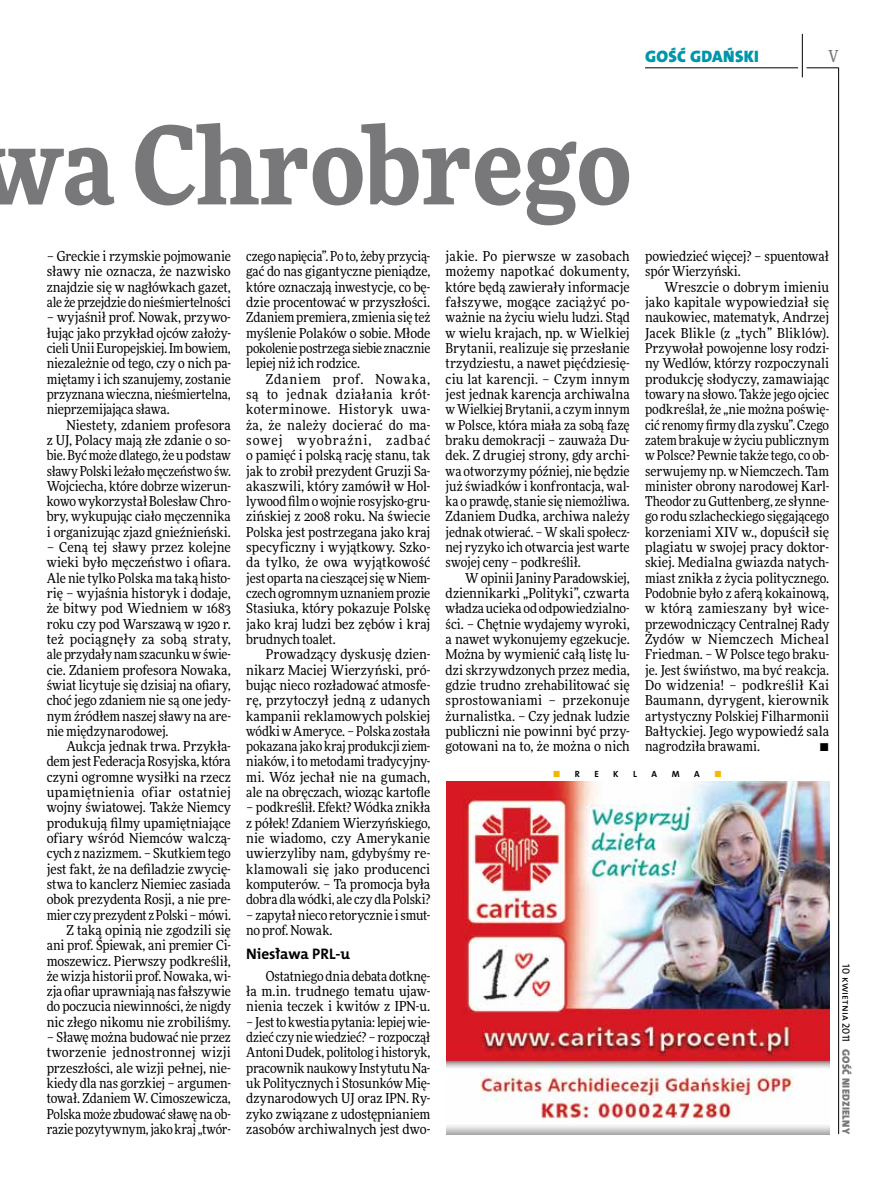
<style>
.page{position:relative;width:893px;height:1191px;background:#fff}
.page>*{position:absolute;margin:0;border:0;box-sizing:border-box;transform-origin:0 0}
.t1{font:900 108px "Freeday Narrow";color:#787779}
.t2{font:16.65px "The Mix HP9 Blk";letter-spacing:.02em;color:#0096aa}
.t3{font:500 16.5px "Freeday Narrow";color:#787779;scale:.9 1}
.t4{font:15.3px "The Mix HP7 Bld";color:#000}
.t5{font:13.65px/15.3px "Freeday Narrow News";letter-spacing:-.005em;color:#000;text-align:justify}
.t6{font:10.5px "The Mix HP9 Blk";letter-spacing:.025em;color:#787779}
.t7{font:10.5px "The Mix HP5 Plain";color:#000}
.t8{font:9px "The Mix HP7 Bld";color:#000}
.t9{font:9px "The Mix HP7 Bld";color:#f3b900}
.s1{color:#f3b900}
</style>
<div class="page">
<hr style="left:806px;top:68px;width:33px;height:1px;background:#000">
<hr style="left:645px;top:68px;width:153px;height:1px;background:#000">
<hr style="left:838px;top:68px;width:1px;height:1066px;background:#000">
<hr style="left:802px;top:34px;width:1px;height:43px;background:#000">
<img style="left:447px;top:782px;width:382px;height:352px">
<p class="t2" style="left:645px;top:46px;width:115px">GOŚĆ GDAŃSKI</p>
<p class="t3" style="left:828px;top:46px;width:13px">V</p>
<h1 class="t1" style="left:-23px;top:95px;width:656px">wa Chrobrego</h1>
<p class="t5" style="left:47px;top:248px;width:186px">– Greckie i rzymskie pojmowanie sławy nie oznacza, że nazwisko znajdzie się w nagłówkach gazet, ale że przejdzie do nieśmiertelności</p>
<p class="t5" style="left:47px;top:310px;width:186px">– wyjaśnił prof. Nowak, przywo&shy;łując jako przykład ojców założy&shy;cieli Unii Europejskiej. Im bowiem, niezależnie od tego, czy o nich pa&shy;miętamy i ich szanujemy, zostanie przyznana wieczna, nieśmiertelna, nieprzemijająca sława.</p>
<p class="t5" style="left:47px;top:417px;width:186px;text-indent:20px">Niestety, zdaniem profesora z UJ, Polacy mają złe zdanie o so&shy;bie. Być może dlatego, że u podstaw sławy Polski leżało męczeństwo św.<br>Wojciecha, które dobrze wizerun&shy;kowo wykorzystał Bolesław Chro&shy;bry, wykupując ciało męczennika i organizując zjazd gnieźnieński.</p>
<p class="t5" style="left:47px;top:539px;width:186px">– Ceną tej sławy przez kolejne wieki było męczeństwo i ofiara.<br>Ale nie tylko Polska ma taką histo&shy;rię – wyjaśnia historyk i dodaje, że bitwy pod Wiedniem w 1683 roku czy pod Warszawą w 1920 r. też pociągnęły za sobą straty, ale przydały nam szacunku w świe&shy;cie. Zdaniem profesora Nowaka, świat licytuje się dzisiaj na ofiary, choć jego zdaniem nie są one jedy&shy;nym źródłem naszej sławy na are&shy;nie międzynarodowej.</p>
<p class="t5" style="left:47px;top:738px;width:186px;text-align:right">Aukcja jednak trwa. Przykła&shy;dem jest Federacja Rosyjska, która czyni ogromne wysiłki na rzecz upamiętnienia ofiar ostatniej wojny światowej. Także Niemcy produkują filmy upamiętniające ofiary wśród Niemców walczą&shy;cych z nazizmem. – Skutkiem tego jest fakt, że na defiladzie zwycię&shy;stwa to kanclerz Niemiec zasiada obok prezydenta Rosji, a nie pre&shy;mier czy prezydent z Polski – mówi.<br>Z taką opinią nie zgodzili się ani prof. Śpiewak, ani premier Ci&shy;moszewicz. Pierwszy podkreślił, że wizja historii prof. Nowaka, wi&shy;zja ofiar uprawniają nas fałszywie do poczucia niewinności, że nigdy nic złego nikomu nie zrobiliśmy.</p>
<p class="t5" style="left:47px;top:1029px;width:186px">– Sławę można budować nie przez tworzenie jednostronnej wizji przeszłości, ale wizji pełnej, nie&shy;kiedy dla nas gorzkiej – argumen&shy;tował. Zdaniem W. Cimoszewicza, Polska może zbudować sławę na ob&shy;razie pozytywnym, jako kraj „twór-</p>
<p class="t5" style="left:246px;top:248px;width:186px">czego napięcia”. Po to, żeby przycią&shy;gać do nas gigantyczne pieniądze, które oznaczają inwestycje, co bę&shy;dzie procentować w przyszłości.<br>Zdaniem premiera, zmienia się też myślenie Polaków o sobie. Młode pokolenie postrzega siebie znacznie lepiej niż ich rodzice.</p>
<p class="t5" style="left:246px;top:371px;width:186px;text-indent:20px">Zdaniem prof. Nowaka, są to jednak działania krót&shy;koterminowe. Historyk uwa&shy;ża, że należy docierać do ma&shy;sowej wyobraźni, zadbać o pamięć i polską rację stanu, tak jak to zrobił prezydent Gruzji Sa&shy;akaszwili, który zamówił w Hol&shy;lywood film o wojnie rosyjsko-gru&shy;zińskiej z 2008 roku. Na świecie Polska jest postrzegana jako kraj specyficzny i wyjątkowy. Szko&shy;da tylko, że owa wyjątkowość jest oparta na cieszącej się w Niem&shy;czech ogromnym uznaniem prozie Stasiuka, który pokazuje Polskę jako kraj ludzi bez zębów i kraj brudnych toalet.</p>
<p class="t5" style="left:246px;top:646px;width:186px;text-indent:20px">Prowadzący dyskusję dzien&shy;nikarz Maciej Wierzyński, pró&shy;bując nieco rozładować atmosfe&shy;rę, przytoczył jedną z udanych kampanii reklamowych polskiej wódki w Ameryce. – Polska została pokazana jako kraj produkcji ziem&shy;niaków, i to metodami tradycyjny&shy;mi. Wóz jechał nie na gumach, ale na obręczach, wioząc kartofle</p>
<p class="t5" style="left:246px;top:799px;width:186px">– podkreślił. Efekt? Wódka znikła z półek! Zdaniem Wierzyńskiego, nie wiadomo, czy Amerykanie uwierzyliby nam, gdybyśmy re&shy;klamowali się jako producenci komputerów. – Ta promocja była dobra dla wódki, ale czy dla Polski?</p>
<p class="t5" style="left:246px;top:907px;width:186px">– zapytał nieco retorycznie i smut&shy;no prof. Nowak.</p>
<p class="t4" style="left:246px;top:944px;width:105px">Niesława PRL-u</p>
<p class="t5" style="left:246px;top:968px;width:186px;text-indent:20px">Ostatniego dnia debata dotknę&shy;ła m.in. trudnego tematu ujaw&shy;nienia teczek i kwitów z IPN-u.</p>
<p class="t5" style="left:246px;top:1014px;width:186px">– Jest to kwestia pytania: lepiej wie&shy;dzieć czy nie wiedzieć? – rozpoczął Antoni Dudek, politolog i historyk, pracownik naukowy Instytutu Na&shy;uk Politycznych i Stosunków Mię&shy;dzynarodowych UJ oraz IPN. Ry&shy;zyko związane z udostępnianiem zasobów archiwalnych jest dwo-</p>
<p class="t5" style="left:446px;top:248px;width:186px">jakie. Po pierwsze w zasobach możemy napotkać dokumenty, które będą zawierały informacje fałszywe, mogące zaciążyć po&shy;ważnie na życiu wielu ludzi. Stąd w wielu krajach, np. w Wielkiej Brytanii, realizuje się przesłanie trzydziestu, a nawet pięćdziesię&shy;ciu lat karencji. – Czym innym jest jednak karencja archiwalna w Wielkiej Brytanii, a czym innym w Polsce, która miała za sobą fazę braku demokracji – zauważa Du&shy;dek. Z drugiej strony, gdy archi&shy;wa otworzymy później, nie będzie już świadków i konfrontacja, wal&shy;ka o prawdę, stanie się niemożliwa.<br>Zdaniem Dudka, archiwa należy jednak otwierać. – W skali społecz&shy;nej ryzyko ich otwarcia jest warte swojej ceny – podkreślił.</p>
<p class="t5" style="left:446px;top:570px;width:186px;text-indent:20px">W opinii Janiny Paradowskiej, dziennikarki „Polityki”, czwarta władza ucieka od odpowiedzialno&shy;ści. – Chętnie wydajemy wyroki, a nawet wykonujemy egzekucje.<br>Można by wymienić całą listę lu&shy;dzi skrzywdzonych przez media, gdzie trudno zrehabilitować się sprostowaniami – przekonuje żurnalistka. – Czy jednak ludzie publiczni nie powinni być przy&shy;gotowani na to, że można o nich</p>
<p class="t5" style="left:645px;top:248px;width:186px">powiedzieć więcej? – spuentował spór Wierzyński.</p>
<p class="t5" style="left:645px;top:279px;width:186px;text-indent:20px">Wreszcie o dobrym imieniu jako kapitale wypowiedział się naukowiec, matematyk, Andrzej Jacek Blikle (z „tych” Bliklów).<br>Przywołał powojenne losy rodzi&shy;ny Wedlów, którzy rozpoczynali produkcję słodyczy, zamawiając towary na słowo. Także jego ojciec podkreślał, że „nie można poświę&shy;cić renomy firmy dla zysku”. Czego zatem brakuje w życiu publicznym w Polsce? Pewnie także tego, co ob&shy;serwujemy np. w Niemczech. Tam minister obrony narodowej Karl-Theodor zu Guttenberg, ze słynne&shy;go rodu szlacheckiego sięgającego korzeniami XIV w., dopuścił się plagiatu w swojej pracy doktor&shy;skiej. Medialna gwiazda natych&shy;miast znikła z życia politycznego.<br>Podobnie było z aferą kokainową, w którą zamieszany był wice&shy;przewodniczący Centralnej Rady Żydów w Niemczech Micheal Friedman. – W Polsce tego braku&shy;je. Jest świństwo, ma być reakcja.<br>Do widzenia! – podkreślił Kai Baumann, dyrygent, kierownik artystyczny Polskiej Filharmonii Bałtyckiej. Jego wypowiedź sala nagrodziła brawami.</p>
<p class="t5" style="left:819px;top:738px;width:11px">•</p>
<p class="t8" style="left:553px;top:768px;width:35px"><span class="s1">■</span> re</p>
<p class="t8" style="left:613px;top:768px;width:7px">k</p>
<p class="t8" style="left:633px;top:768px;width:13px">la</p>
<p class="t8" style="left:672px;top:768px;width:9px">m</p>
<p class="t8" style="left:694px;top:768px;width:6px">a</p>
<p class="t9" style="left:714px;top:768px;width:9px">■</p>
<p class="t7" style="left:853px;top:964px;width:80px;rotate:90deg">10 kwietnia 2011</p>
<p class="t6" style="left:853px;top:1049px;width:86px;rotate:90deg">GOŚĆ NIEDZIELNY</p>
</div>
